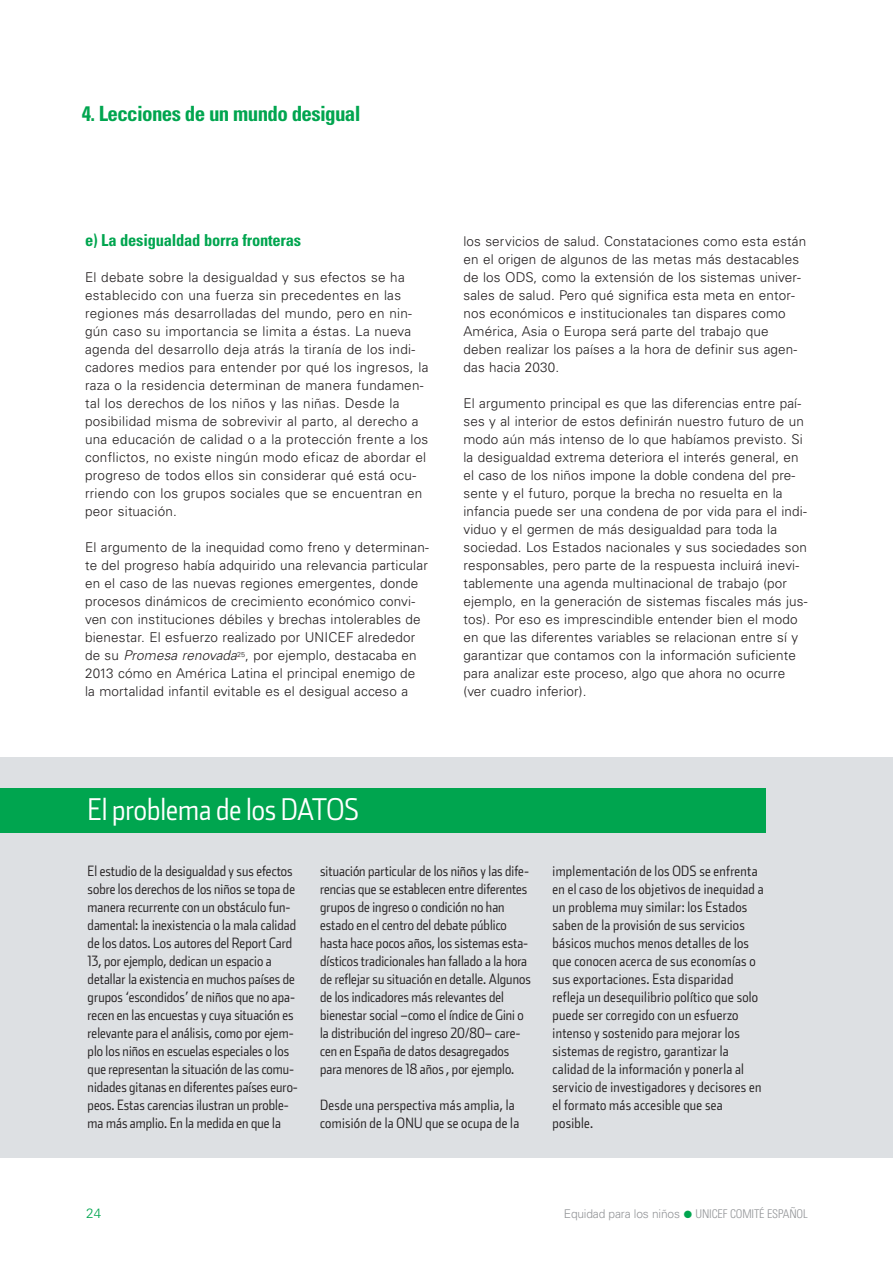
<style>
.page{position:relative;width:893px;height:1263px;background:#fff}
.page>*{position:absolute;margin:0;border:0;box-sizing:border-box;transform-origin:0 0}
.t1{font:300 30px "Stainless Cond";color:#fff}
.t2{font:700 condensed 21px "Univers";letter-spacing:-.03em;color:#00a54f}
.t3{font:700 condensed 16.5px "Univers";letter-spacing:-.015em;color:#00a54f}
.t4{font:300 14.25px/18px "Stainless Cond";letter-spacing:.005em;color:#231f20}
.t5{font:300 13.5px/18px "Univers";letter-spacing:.01em;color:#231f20}
.t6{font:300 13.5px "Univers";color:#00a54f}
.t7{font:300 12px "Univers";letter-spacing:-.015em;color:#939598}
.s1{font-style:italic}
.s2{color:#00a54f}
.s3{font-stretch:condensed}
</style>
<div class="page">
<div style="left:0;top:757px;width:892px;height:400px;background:#dde0e3"></div>
<div style="left:0;top:788px;width:765px;height:44px;background:#00a54f"></div>
<h2 class="t2" style="left:82px;top:105px;width:280px">4. Lecciones de un mundo desigual</h2>
<p class="t3" style="left:85px;top:234px;width:218px">e) La desigualdad borra fronteras</p>
<p class="t5" style="left:85px;top:270px;width:345px">El debate sobre la desigualdad y sus efectos se ha establecido con una fuerza sin precedentes en las regiones más desarrolladas del mundo, pero en nin&shy;gún caso su importancia se limita a éstas. La nueva agenda del desarrollo deja atrás la tiranía de los indi&shy;cadores medios para entender por qué los ingresos, la raza o la residencia determinan de manera fundamen&shy;tal los derechos de los niños y las niñas. Desde la posibilidad misma de sobrevivir al parto, al derecho a una educación de calidad o a la protección frente a los conflictos, no existe ningún modo eficaz de abordar el progreso de todos ellos sin considerar qué está ocu&shy;rriendo con los grupos sociales que se encuentran en peor situación.</p>
<p class="t5" style="left:85px;top:540px;width:345px">El argumento de la inequidad como freno y determinan&shy;te del progreso había adquirido una relevancia particular en el caso de las nuevas regiones emergentes, donde procesos dinámicos de crecimiento económico convi&shy;ven con instituciones débiles y brechas intolerables de bienestar. El esfuerzo realizado por UNICEF alrededor de su <span class="s1">Promesa renovada</span><sup>25</sup>, por ejemplo, destacaba en 2013 cómo en América Latina el principal enemigo de<br>la mortalidad infantil evitable es el desigual acceso a</p>
<p class="t5" style="left:463px;top:234px;width:344px">los servicios de salud. Constataciones como esta están en el origen de algunos de las metas más destacables de los ODS, como la extensión de los sistemas univer&shy;sales de salud. Pero qué significa esta meta en entor&shy;nos económicos e institucionales tan dispares como América, Asia o Europa será parte del trabajo que deben realizar los países a la hora de definir sus agen&shy;das hacia 2030.</p>
<p class="t5" style="left:463px;top:396px;width:346px">El argumento principal es que las diferencias entre paí&shy;ses y al interior de estos definirán nuestro futuro de un modo aún más intenso de lo que habíamos previsto. Si la desigualdad extrema deteriora el interés general, en el caso de los niños impone la doble condena del pre&shy;sente y el futuro, porque la brecha no resuelta en la infancia puede ser una condena de por vida para el indi&shy;viduo y el germen de más desigualdad para toda la sociedad. Los Estados nacionales y sus sociedades son responsables, pero parte de la respuesta incluirá inevi&shy;tablemente una agenda multinacional de trabajo (por ejemplo, en la generación de sistemas fiscales más jus&shy;tos). Por eso es imprescindible entender bien el modo en que las diferentes variables se relacionan entre sí y garantizar que contamos con la información suficiente para analizar este proceso, algo que ahora no ocurre (ver cuadro inferior).</p>
<h1 class="t1" style="left:88px;top:792px;width:273px">El problema de los DATOS</h1>
<p class="t4" style="left:88px;top:862px;width:212px">El estudio de la desigualdad y sus efectos sobre los derechos de los niños se topa de manera recurrente con un obstáculo fun&shy;damental: la inexistencia o la mala calidad de los datos. Los autores del Report Card 13, por ejemplo, dedican un espacio a detallar la existencia en muchos países de grupos ‘escondidos’ de niños que no apa&shy;recen en las encuestas y cuya situación es relevante para el análisis, como por ejem&shy;plo los niños en escuelas especiales o los que representan la situación de las comu&shy;nidades gitanas en diferentes países euro&shy;peos. Estas carencias ilustran un proble&shy;ma más amplio. En la medida en que la</p>
<p class="t4" style="left:320px;top:862px;width:212px">situación particular de los niños y las dife&shy;rencias que se establecen entre diferentes grupos de ingreso o condición no han estado en el centro del debate público hasta hace pocos años, los sistemas esta&shy;dísticos tradicionales han fallado a la hora de reflejar su situación en detalle. Algunos de los indicadores más relevantes del bienestar social –como el índice de Gini o la distribución del ingreso 20/80– care&shy;cen en España de datos desagregados para menores de 18 años , por ejemplo.</p>
<p class="t4" style="left:320px;top:1096px;width:201px">Desde una perspectiva más amplia, la comisión de la ONU que se ocupa de la</p>
<p class="t4" style="left:553px;top:862px;width:212px">implementación de los ODS se enfrenta en el caso de los objetivos de inequidad a un problema muy similar: los Estados saben de la provisión de sus servicios básicos muchos menos detalles de los que conocen acerca de sus economías o sus exportaciones. Esta disparidad refleja un desequilibrio político que solo puede ser corregido con un esfuerzo intenso y sostenido para mejorar los sistemas de registro, garantizar la calidad de la información y ponerla al servicio de investigadores y decisores en el formato más accesible que sea posible.</p>
<p class="t6" style="left:86px;top:1209px;width:17px">24</p>
<p class="t7" style="left:564px;top:1210px;width:245px">Equidad para los niños <span class="s2">●</span> <span class="s3">UNICEF COMITÉ ESPAÑOL</span></p>
</div>
